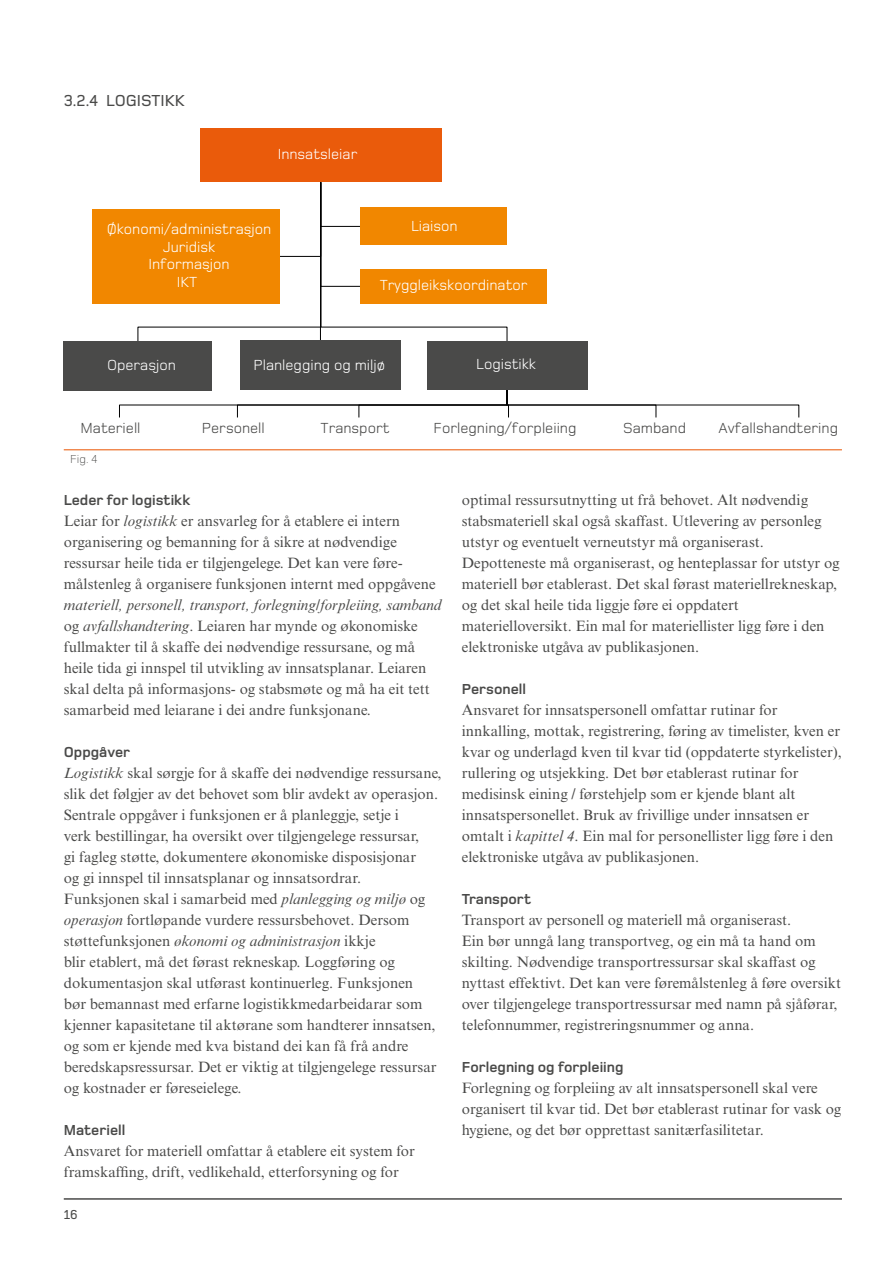
<style>
.page{position:relative;width:893px;height:1263px;background:#fff}
.page>*{position:absolute;margin:0;border:0;box-sizing:border-box;transform-origin:0 0}
.t1{font:500 16.5px "Foundry Monoline";color:#4a4a49}
.t2{font:15.15px/17.7px "Foundry Monoline";color:#fff;text-align:center}
.t3{font:15.15px "Foundry Monoline";color:#4a4a49}
.t4{font:15px/21px "Times New Roman MT Std";color:#4a4a49}
.t5{font:700 15px "Foundry Monoline";color:#4a4a49}
.t6{font:500 13.5px "Foundry Monoline";color:#4a4a49}
.t7{font:300 12px "Foundry Monoline";color:#4a4a49}
.s1{font-style:italic}
</style>
<div class="page">
<hr style="left:64px;top:1198px;width:778px;height:2px;background:#4a4a49">
<hr style="left:64px;top:449px;width:778px;height:1px;background:#ea5b0b">
<svg style="left:119px;top:389px;width:681px;height:29px"></svg>
<svg style="left:137px;top:182px;width:371px;height:159px"></svg>
<div style="left:200px;top:128px;width:242px;height:54px;background:#ea5b0b"></div>
<div style="left:64px;top:341px;width:148px;height:49px;background:#4a4a49"></div>
<div style="left:240px;top:341px;width:161px;height:49px;background:#4a4a49"></div>
<div style="left:427px;top:341px;width:160px;height:48px;background:#4a4a49"></div>
<div style="left:92px;top:209px;width:188px;height:95px;background:#f18700"></div>
<div style="left:361px;top:207px;width:146px;height:38px;background:#f18700"></div>
<div style="left:361px;top:269px;width:186px;height:35px;background:#f18700"></div>
<p class="t1" style="left:64px;top:92px;width:61px">3.2.4 Logistikk</p>
<p class="t2" style="left:278px;top:146px;width:81px">Innsatsleiar</p>
<p class="t2" style="left:107px;top:221px;width:166px">Økonomi/administrasjon<br>Juridisk<br>Informasjon<br>IKT</p>
<p class="t2" style="left:411px;top:218px;width:48px">Liaison</p>
<p class="t2" style="left:380px;top:277px;width:149px">Tryggleikskoordinator</p>
<p class="t2" style="left:107px;top:357px;width:70px">Operasjon</p>
<p class="t2" style="left:253px;top:356px;width:133px">Planlegging og miljø</p>
<p class="t2" style="left:476px;top:356px;width:61px">Logistikk</p>
<p class="t3" style="left:80px;top:419px;width:62px">Materiell</p>
<p class="t3" style="left:202px;top:419px;width:64px">Personell</p>
<p class="t3" style="left:320px;top:419px;width:71px">Transport</p>
<p class="t3" style="left:434px;top:419px;width:144px">Forlegning/forpleiing</p>
<p class="t3" style="left:623px;top:419px;width:64px">Samband</p>
<p class="t3" style="left:718px;top:419px;width:121px">Avfallshandtering</p>
<p class="t7" style="left:70px;top:453px;width:29px">Fig. 4</p>
<p class="t5" style="left:64px;top:492px;width:128px">Leder for logistikk</p>
<p class="t4" style="left:64px;top:510px;width:373px">Leiar for <span class="s1">logistikk</span> er ansvarleg for å etablere ei intern organisering og bemanning for å sikre at nødvendige ressursar heile tida er tilgjengelege. Det kan vere føre&shy;målstenleg å organisere funksjonen internt med oppgåvene</p>
<p class="t4" style="left:64px;top:594px;width:379px"><span class="s1">materiell, personell, transport, forlegning/forpleiing, samband </span>og <span class="s1">avfallshandtering</span>. Leiaren har mynde og økonomiske fullmakter til å skaffe dei nødvendige ressursane, og må heile tida gi innspel til utvikling av innsatsplanar. Leiaren skal delta på informasjons- og stabsmøte og må ha eit tett samarbeid med leiarane i dei andre funksjonane.</p>
<p class="t5" style="left:64px;top:744px;width:68px">Oppgåver</p>
<p class="t4" style="left:64px;top:762px;width:379px"><span class="s1">Logistikk</span> skal sørgje for å skaffe dei nødvendige ressursane, slik det følgjer av det behovet som blir avdekt av operasjon.<br>Sentrale oppgåver i funksjonen er å planleggje, setje i<br>verk bestillingar, ha oversikt over tilgjengelege ressursar,<br>gi fagleg støtte, dokumentere økonomiske disposisjonar<br>og gi innspel til innsatsplanar og innsatsordrar.<br>Funksjonen skal i samarbeid med <span class="s1">planlegging og miljø</span> og <span class="s1">operasjon</span> fortløpande vurdere ressursbehovet. Dersom støttefunksjonen <span class="s1">økonomi og administrasjon</span> ikkje<br>blir etablert, må det førast rekneskap. Loggføring og dokumentasjon skal utførast kontinuerleg. Funksjonen<br>bør bemannast med erfarne logistikkmedarbeidarar som kjenner kapasitetane til aktørane som handterer innsatsen, og som er kjende med kva bistand dei kan få frå andre beredskapsressursar. Det er viktig at tilgjengelege ressursar og kostnader er føreseielege.</p>
<p class="t5" style="left:64px;top:1122px;width:63px">Materiell</p>
<p class="t4" style="left:64px;top:1140px;width:353px">Ansvaret for materiell omfattar å etablere eit system for framskaffing, drift, vedlikehald, etterforsyning og for</p>
<p class="t6" style="left:64px;top:1207px;width:15px">16</p>
<p class="t4" style="left:462px;top:489px;width:379px">optimal ressursutnytting ut frå behovet. Alt nødvendig stabsmateriell skal også skaffast. Utlevering av personleg utstyr og eventuelt verneutstyr må organiserast.<br>Depotteneste må organiserast, og henteplassar for utstyr og materiell bør etablerast. Det skal førast materiellrekneskap, og det skal heile tida liggje føre ei oppdatert materielloversikt. Ein mal for materiellister ligg føre i den elektroniske utgåva av publikasjonen.</p>
<p class="t5" style="left:462px;top:681px;width:66px">Personell</p>
<p class="t4" style="left:462px;top:699px;width:382px">Ansvaret for innsatspersonell omfattar rutinar for innkalling, mottak, registrering, føring av timelister, kven er kvar og underlagd kven til kvar tid (oppdaterte styrkelister), rullering og utsjekking. Det bør etablerast rutinar for medisinsk eining / førstehjelp som er kjende blant alt innsatspersonellet. Bruk av frivillige under innsatsen er omtalt i <span class="s1">kapittel 4</span>. Ein mal for personellister ligg føre i den elektroniske utgåva av publikasjonen.</p>
<p class="t5" style="left:462px;top:891px;width:71px">Transport</p>
<p class="t4" style="left:462px;top:909px;width:381px">Transport av personell og materiell må organiserast.<br>Ein bør unngå lang transportveg, og ein må ta hand om skilting. Nødvendige transportressursar skal skaffast og nyttast effektivt. Det kan vere føremålstenleg å føre oversikt over tilgjengelege transportressursar med namn på sjåførar, telefonnummer, registreringsnummer og anna.</p>
<p class="t5" style="left:462px;top:1059px;width:163px">Forlegning og forpleiing</p>
<p class="t4" style="left:462px;top:1077px;width:381px">Forlegning og forpleiing av alt innsatspersonell skal vere organisert til kvar tid. Det bør etablerast rutinar for vask og hygiene, og det bør opprettast sanitærfasilitetar.</p>
</div>
